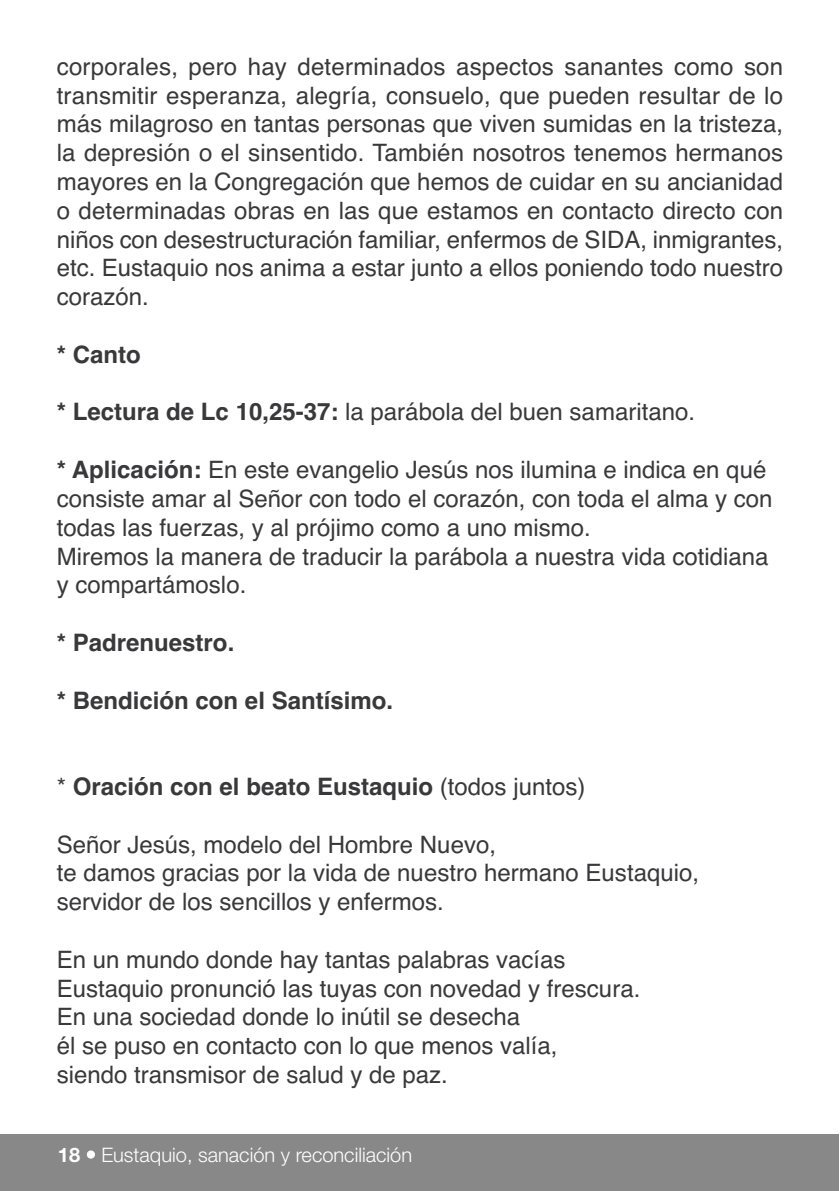
<style>
.page{position:relative;width:840px;height:1191px;background:#fff}
.page>*{position:absolute;margin:0;border:0;box-sizing:border-box;transform-origin:0 0}
.t1{font:24px/28.8px "Helvetica";color:#39383a}
.t2{font:700 24px "Helvetica";color:#39383a}
.t3{font:300 20px "Helvetica Neue";color:#fff}
.s1{font-weight:700}
.s2{font-weight:400}
.s3{font-weight:500}
</style>
<div class="page">
<div style="left:0;top:1134px;width:838px;height:57px;background:#888889"></div>
<p class="t1" style="left:57px;top:53px;width:727px;text-align:justify">corporales, pero hay determinados aspectos sanantes como son transmitir esperanza, alegría, consuelo, que pueden resultar de lo más milagroso en tantas personas que viven sumidas en la tristeza, la depresión o el sinsentido. También nosotros tenemos hermanos mayores en la Congregación que hemos de cuidar en su ancianidad o determinadas obras en las que estamos en contacto directo con niños con desestructuración familiar, enfermos de SIDA, inmigrantes, etc. Eustaquio nos anima a estar junto a ellos poniendo todo nuestro corazón.</p>
<p class="t2" style="left:57px;top:335px;width:85px">* Canto</p>
<p class="t1" style="left:57px;top:398px;width:639px"><span class="s1">* Lectura de Lc 10,25-37:</span> la parábola del buen samaritano.</p>
<p class="t1" style="left:57px;top:456px;width:717px"><span class="s1">* Aplicación:</span> En este evangelio Jesús nos ilumina e indica en qué consiste amar al Señor con todo el corazón, con toda el alma y con todas las fuerzas, y al prójimo como a uno mismo.<br>Miremos la manera de traducir la parábola a nuestra vida cotidiana y compartámoslo.</p>
<p class="t2" style="left:57px;top:623px;width:179px">* Padrenuestro.</p>
<p class="t2" style="left:57px;top:680px;width:338px">* Bendición con el Santísimo.</p>
<p class="t2" style="left:57px;top:767px;width:530px"><span class="s2">*</span> Oración con el beato Eustaquio <span class="s2">(todos juntos)</span></p>
<p class="t1" style="left:57px;top:830px;width:643px">Señor Jesús, modelo del Hombre Nuevo,<br>te damos gracias por la vida de nuestro hermano Eustaquio, servidor de los sencillos y enfermos.</p>
<p class="t1" style="left:57px;top:945px;width:585px">En un mundo donde hay tantas palabras vacías Eustaquio pronunció las tuyas con novedad y frescura.<br>En una sociedad donde lo inútil se desecha<br>él se puso en contacto con lo que menos valía,<br>siendo transmisor de salud y de paz.</p>
<p class="t3" style="left:58px;top:1138px;width:355px"><span class="s1">18</span> <span class="s3">•</span> Eustaquio, sanación y reconciliación</p>
</div>
